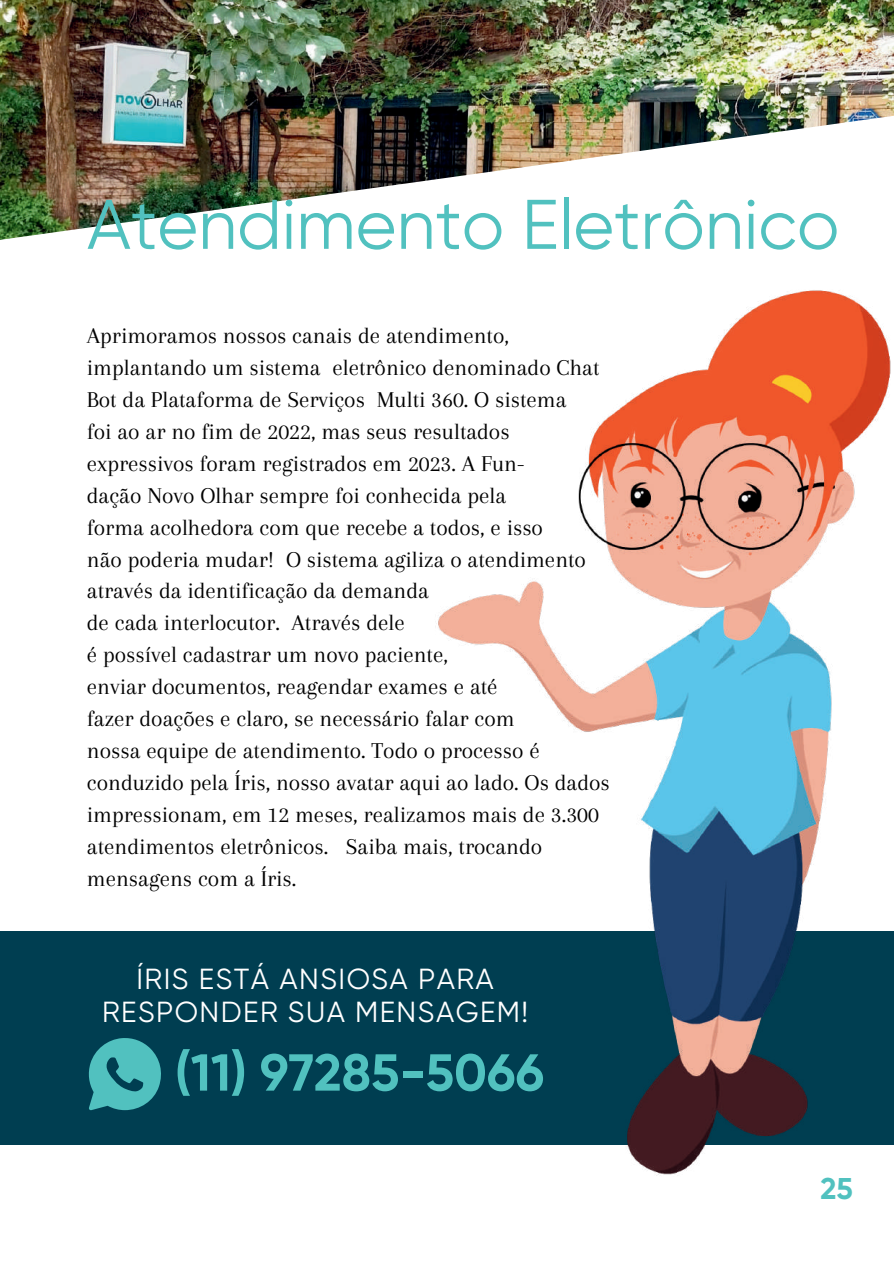
<style>
.page{position:relative;width:894px;height:1264px;background:#fff}
.page>*{position:absolute;margin:0;border:0;box-sizing:border-box;transform-origin:0 0}
.t1{font:70.05px "Anonymous";color:#51c1bf}
.t2{font:51.9px "Anonymous";color:#51c1bf}
.t3{font:30px "Anonymous";color:#51c1bf}
.t4{font:28.95px/33.3px "Anonymous";letter-spacing:.05em;color:#fff;text-align:center}
.t5{font:23.55px/32px "Arapey";color:#000}
</style>
<div class="page">
<img style="left:0;top:0;width:893px;height:240px">
<div style="left:0;top:931px;width:893px;height:214px;background:#003e51"></div>
<img style="left:348px;top:162px;width:545px;height:1014px">
<svg style="left:88px;top:1038px;width:73px;height:72px"></svg>
<h1 class="t1" style="left:87px;top:186px;width:753px">Atendimento Eletrônico</h1>
<p class="t5" style="left:87px;top:319px;width:524px">Aprimoramos nossos canais de atendimento, implantando um sistema eletrônico denominado Chat Bot da Plataforma de Serviços Multi 360. O sistema<br>foi ao ar no fim de 2022, mas seus resultados expressivos foram registrados em 2023. A Fun-<br>dação Novo Olhar sempre foi conhecida pela<br>forma acolhedora com que recebe a todos, e isso<br>não poderia mudar! O sistema agiliza o atendimento através da identificação da demanda<br>de cada interlocutor. Através dele<br>é possível cadastrar um novo paciente,<br>enviar documentos, reagendar exames e até<br>fazer doações e claro, se necessário falar com<br>nossa equipe de atendimento. Todo o processo é conduzido pela Íris, nosso avatar aqui ao lado. Os dados impressionam, em 12 meses, realizamos mais de 3.300 atendimentos eletrônicos. Saiba mais, trocando mensagens com a Íris.</p>
<p class="t4" style="left:102px;top:962px;width:427px">ÍRIS ESTÁ ANSIOSA PARA<br>RESPONDER SUA MENSAGEM!</p>
<h2 class="t2" style="left:175px;top:1049px;width:371px">(11) 97285-5066</h2>
<p class="t3" style="left:820px;top:1174px;width:34px">25</p>
</div>
